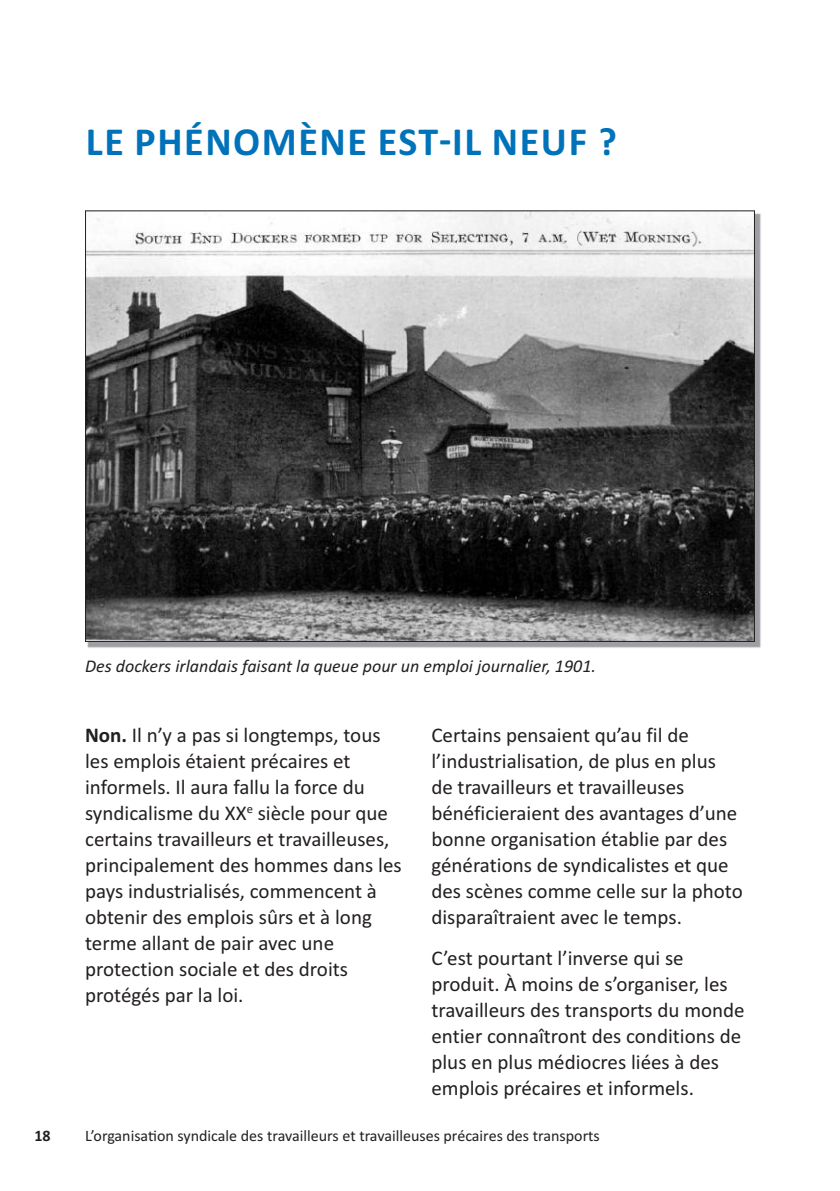
<style>
.page{position:relative;width:840px;height:1191px;background:#fff}
.page>*{position:absolute;margin:0;border:0;box-sizing:border-box;transform-origin:0 0}
.t1{font:700 40px "Calibri";letter-spacing:.04em;color:#0072ba}
.t2{font:21px/26px "Calibri";color:#231f20}
.t3{font:italic 18px "Calibri";color:#231f20}
.t4{font:16px "Calibri";color:#231f20}
.t5{font:700 16px "Calibri";color:#231f20}
.s1{font-weight:700}
</style>
<div class="page">
<img style="left:87px;top:211px;width:674px;height:437px">
<img style="left:87px;top:212px;width:665px;height:428px">
<h1 class="t1" style="left:86px;top:118px;width:532px">LE PHÉNOMÈNE EST-IL NEUF ?</h1>
<p class="t3" style="left:85px;top:655px;width:512px">Des dockers irlandais faisant la queue pour un emploi journalier, 1901.</p>
<p class="t2" style="left:85px;top:721px;width:318px"><span class="s1">NON.</span> Il n’y a pas si longtemps, tous les emplois étaient précaires et informels. Il aura fallu la force du syndicalisme du XX<sup>e</sup> siècle pour que certains travailleurs et travailleuses, principalement des hommes dans les pays industrialisés, commencent à obtenir des emplois sûrs et à long terme allant de pair avec une protection sociale et des droits protégés par la loi.</p>
<p class="t2" style="left:431px;top:721px;width:313px">Certains pensaient qu’au fil de l’industrialisation, de plus en plus<br>de travailleurs et travailleuses bénéficieraient des avantages d’une bonne organisation établie par des générations de syndicalistes et que des scènes comme celle sur la photo disparaîtraient avec le temps.</p>
<p class="t2" style="left:431px;top:944px;width:315px">C’est pourtant l’inverse qui se produit. À moins de s’organiser, les travailleurs des transports du monde entier connaîtront des conditions de plus en plus médiocres liées à des emplois précaires et informels.</p>
<p class="t5" style="left:34px;top:1125px;width:18px">18</p>
<p class="t4" style="left:85px;top:1125px;width:516px">L’organisation syndicale des travailleurs et travailleuses précaires des transports</p>
</div>
